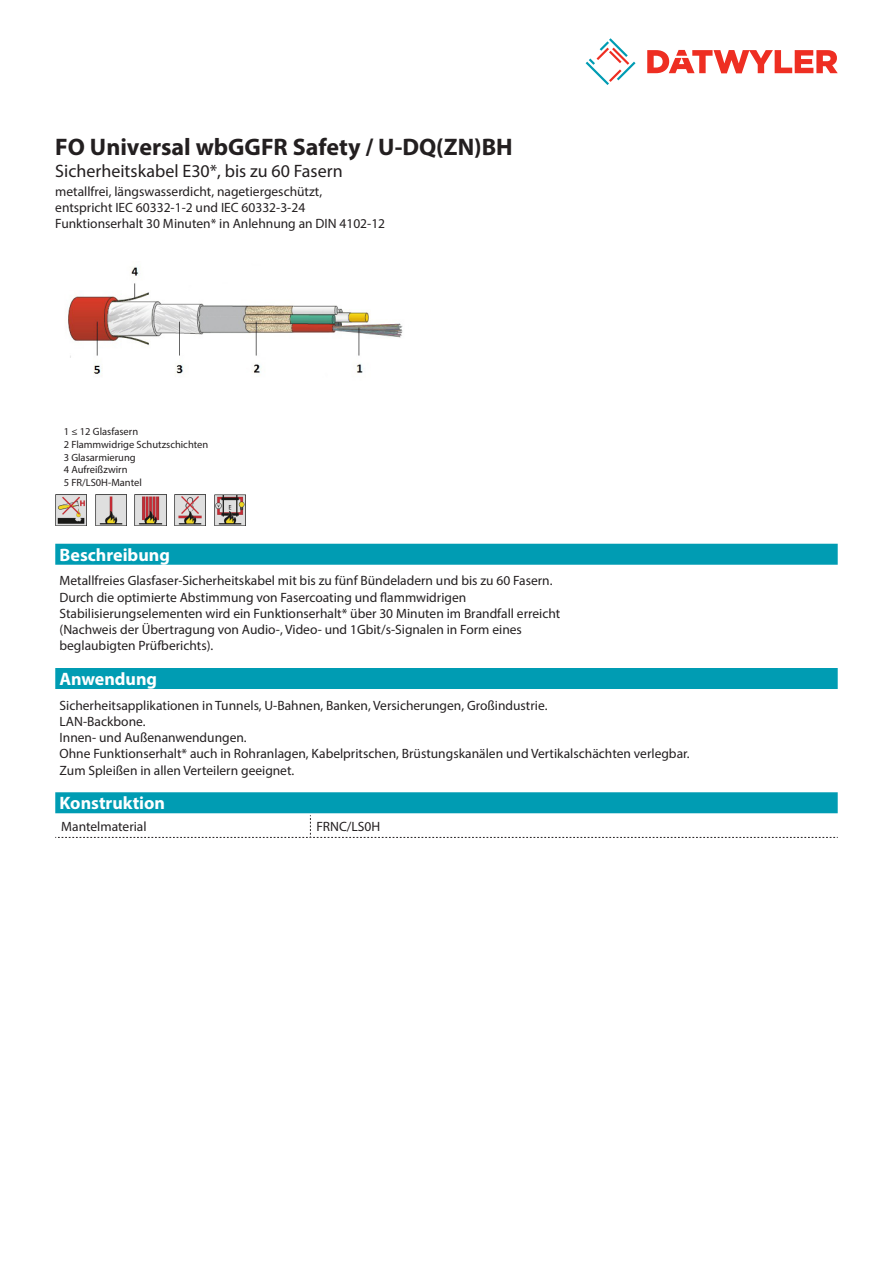
<style>
.page{position:relative;width:893px;height:1263px;background:#fff}
.page>*{position:absolute;margin:0;border:0;box-sizing:border-box;transform-origin:0 0}
.Product_Head{font:700 24px "Myriad Pro";color:#231f20}
.SubHead{font:18px "Myriad Pro";color:#231f20}
.Standard_Head_Proper{font:700 18px "Myriad Pro";color:#fff}
.Standard_text{font:13.5px/16.2px "Myriad Pro";color:#231f20}
.myriad_light_propert{font:13.5px "Myriad Pro";color:#231f20}
.imagetext{font:10.5px/12.6px "Myriad Pro";color:#231f20}
</style>
<div class="page">
<svg style="left:586px;top:38px;width:49px;height:47px"></svg>
<svg style="left:647px;top:50px;width:191px;height:23px"></svg>
<div style="left:55px;top:792px;width:783px;height:21px;background:#009cb3"></div>
<svg style="left:55px;top:815px;width:783px;height:23px"></svg>
<img style="left:68px;top:267px;width:335px;height:108px">
<div style="left:55px;top:544px;width:783px;height:21px;background:#009cb3"></div>
<img style="left:214px;top:495px;width:31px;height:31px">
<img style="left:174px;top:495px;width:32px;height:31px">
<img style="left:135px;top:495px;width:31px;height:31px">
<img style="left:95px;top:495px;width:31px;height:31px">
<img style="left:55px;top:495px;width:32px;height:31px">
<div style="left:55px;top:668px;width:783px;height:21px;background:#009cb3"></div>
<p class="Product_Head" style="left:55px;top:131px;width:459px">FO Universal wbGGFR Safety / U-DQ(ZN)BH</p>
<p class="SubHead" style="left:55px;top:160px;width:289px">Sicherheitskabel E30*, bis zu 60 Fasern</p>
<p class="Standard_text" style="left:55px;top:183px;width:331px">metallfrei, längswasserdicht, nagetiergeschützt,<br>entspricht IEC 60332-1-2 und IEC 60332-3-24<br>Funktionserhalt 30 Minuten* in Anlehnung an DIN 4102-12</p>
<p class="imagetext" style="left:64px;top:425px;width:146px">1 ≤ 12 Glasfasern<br>2 Flammwidrige Schutzschichten<br>3 Glasarmierung<br>4 Aufreißzwirn<br>5 FR/LS0H-Mantel</p>
<p class="Standard_Head_Proper" style="left:60px;top:543px;width:112px">Beschreibung</p>
<p class="Standard_text" style="left:60px;top:573px;width:502px">Metallfreies Glasfaser-Sicherheitskabel mit bis zu fünf Bündeladern und bis zu 60 Fasern.<br>Durch die optimierte Abstimmung von Fasercoating und flammwidrigen Stabilisierungselementen wird ein Funktionserhalt* über 30 Minuten im Brandfall erreicht (Nachweis der Übertragung von Audio-, Video- und 1Gbit/s-Signalen in Form eines beglaubigten Prüfberichts).</p>
<p class="Standard_Head_Proper" style="left:60px;top:667px;width:99px">Anwendung</p>
<p class="Standard_text" style="left:60px;top:697px;width:632px">Sicherheitsapplikationen in Tunnels, U-Bahnen, Banken, Versicherungen, Großindustrie.<br>LAN-Backbone.<br>Innen- und Außenanwendungen.<br>Ohne Funktionserhalt* auch in Rohranlagen, Kabelpritschen, Brüstungskanälen und Vertikalschächten verlegbar.<br>Zum Spleißen in allen Verteilern geeignet.</p>
<p class="Standard_Head_Proper" style="left:60px;top:791px;width:107px">Konstruktion</p>
<p class="myriad_light_propert" style="left:61px;top:818px;width:87px">Mantelmaterial</p>
<p class="myriad_light_propert" style="left:316px;top:818px;width:65px">FRNC/LS0H</p>
</div>
